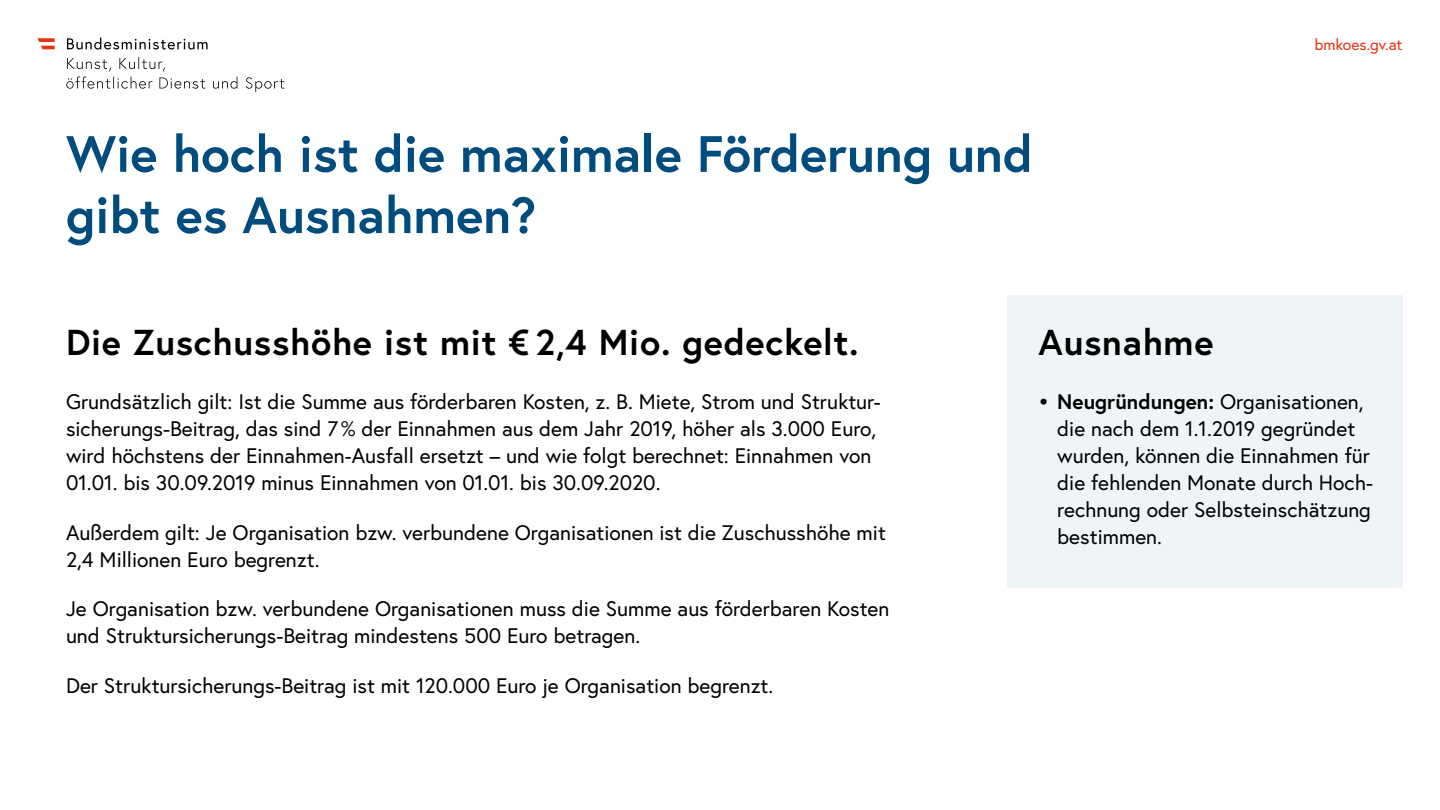
<style>
.page{position:relative;width:1440px;height:810px;background:#fff}
.page>*{position:absolute;margin:0;border:0;box-sizing:border-box;transform-origin:0 0}
.t1{font:700 51px/61.2px "Europa Austria";color:#004c7e}
.t2{font:700 36px "Europa Austria";letter-spacing:.02em;color:#000}
.t3{font:21px/27px "Europa Austria";color:#000}
.t4{font:15.67px "Europa Austria";letter-spacing:-.005em;color:#e6320f}
.s1{font-weight:700}
</style>
<div class="page">
<svg style="left:66px;top:57px;width:219px;height:35px"></svg>
<svg style="left:67px;top:37px;width:141px;height:13px"></svg>
<svg style="left:38px;top:38px;width:17px;height:11px"></svg>
<div style="left:1007px;top:296px;width:395px;height:292px;background:#eff4f7"></div>
<h2 class="t1" style="left:66px;top:122px;width:968px">Wie hoch ist die maximale Förderung und gibt es Ausnahmen?</h2>
<p class="t4" style="left:1314px;top:34px;width:90px">bmkoes.gv.at</p>
<h3 class="t2" style="left:66px;top:317px;width:794px">Die Zuschusshöhe ist mit € 2,4 Mio. gedeckelt.</h3>
<p class="t3" style="left:66px;top:388px;width:815px">Grundsätzlich gilt: Ist die Summe aus förderbaren Kosten, z. B. Miete, Strom und Struktur&shy;sicherungs-Beitrag, das sind 7% der Einnahmen aus dem Jahr 2019, höher als 3.000 Euro, wird höchstens der Einnahmen-Ausfall ersetzt – und wie folgt berechnet: Einnahmen von 01.01. bis 30.09.2019 minus Einnahmen von 01.01. bis 30.09.2020.</p>
<p class="t3" style="left:66px;top:519px;width:821px">Außerdem gilt: Je Organisation bzw. verbundene Organisationen ist die Zuschusshöhe mit<br>2,4 Millionen Euro begrenzt.</p>
<p class="t3" style="left:66px;top:595px;width:825px">Je Organisation bzw. verbundene Organisationen muss die Summe aus förderbaren Kosten und Struktursicherungs-Beitrag mindestens 500 Euro betragen.</p>
<p class="t3" style="left:66px;top:672px;width:709px">Der Struktursicherungs-Beitrag ist mit 120.000 Euro je Organisation begrenzt.</p>
<h3 class="t2" style="left:1039px;top:317px;width:177px">Ausnahme</h3>
<p class="t3" style="left:1057px;top:388px;width:317px;text-indent:-19px"><span class="s1">• Neugründungen:</span> Organisationen, die nach dem 1.1.2019 gegründet wurden, können die Einnahmen für die fehlenden Monate durch Hoch&shy;rechnung oder Selbsteinschätzung bestimmen.</p>
</div>
